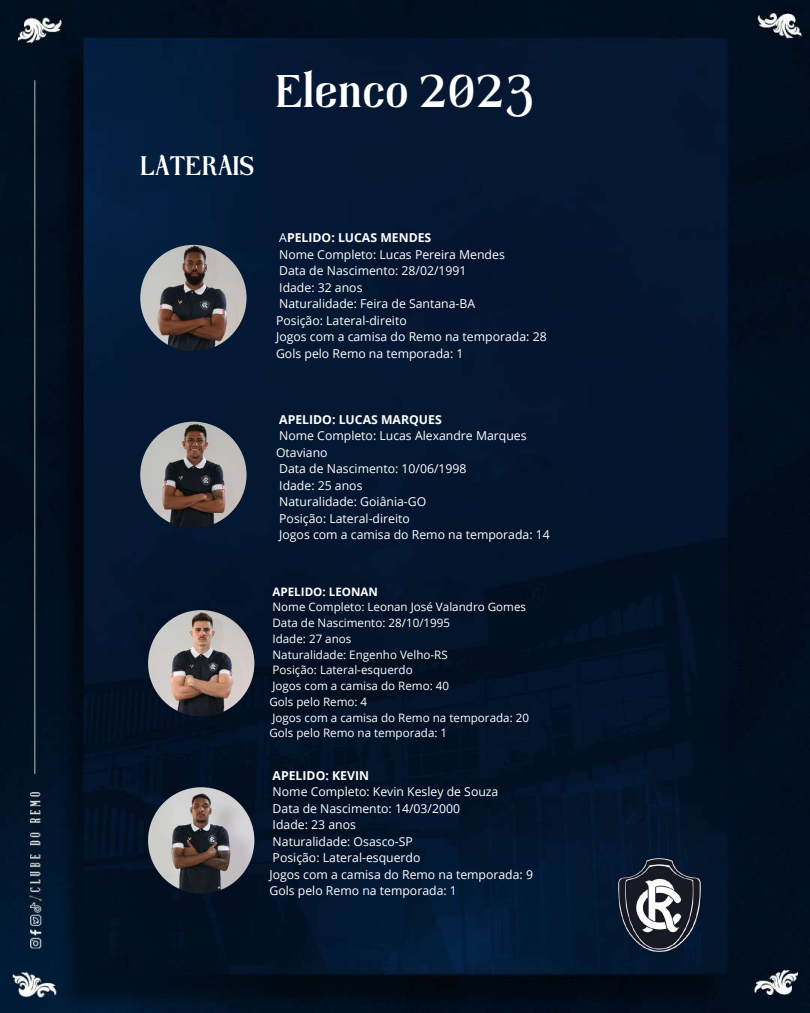
<style>
.page{position:relative;width:810px;height:1013px;background:#fff}
.page>*{position:absolute;margin:0;border:0;box-sizing:border-box;transform-origin:0 0}
.t1{font:700 47px "Tropikal";color:#fff}
.t2{font:700 27.5px "Tropikal";color:#fff}
.t3{font:12.2px/16.5px "Open Sans";color:#fff}
.t4{font:700 12.2px "Open Sans";color:#fff}
.t5{font:11.6px/15.8px "Open Sans";color:#fff}
.t6{font:700 11.6px "Open Sans";color:#fff}
.s1{font-weight:700}
</style>
<div class="page">
<img style="left:0;top:0;width:810px;height:1012px">
<img style="left:140px;top:245px;width:107px;height:106px;border-radius:50%">
<img style="left:140px;top:421px;width:107px;height:107px;border-radius:50%">
<img style="left:148px;top:610px;width:106px;height:106px;border-radius:50%">
<img style="left:590px;top:835px;width:139px;height:139px">
<img style="left:148px;top:787px;width:106px;height:106px;border-radius:50%">
<h2 class="t2" style="left:140px;top:154px;width:116px">LATERAIS</h2>
<h1 class="t1" style="left:276px;top:71px;width:260px">Elenco 2023</h1>
<p class="t3" style="left:276px;top:229px;width:272px">A<span class="s1">PELIDO: LUCAS MENDES<br></span>Nome Completo: Lucas Pereira Mendes<br>Data de Nascimento: 28/02/1991<br>Idade: 32 anos<br>Naturalidade: Feira de Santana-BA<br>Posição: Lateral-direito<br>Jogos com a camisa do Remo na temporada: 28<br>Gols pelo Remo na temporada: 1</p>
<p class="t4" style="left:279px;top:411px;width:164px">APELIDO: LUCAS MARQUES</p>
<p class="t3" style="left:276px;top:427px;width:275px">Nome Completo: Lucas Alexandre Marques<br>Otaviano<br>Data de Nascimento: 10/06/1998<br>Idade: 25 anos<br>Naturalidade: Goiânia-GO<br>Posição: Lateral-direito<br>Jogos com a camisa do Remo na temporada: 14</p>
<p class="t6" style="left:272px;top:583px;width:107px">APELIDO: LEONAN</p>
<p class="t5" style="left:269px;top:599px;width:261px">Nome Completo: Leonan José Valandro Gomes<br>Data de Nascimento: 28/10/1995<br>Idade: 27 anos<br>Naturalidade: Engenho Velho-RS<br>Posição: Lateral-esquerdo<br>Jogos com a camisa do Remo: 40<br>Gols pelo Remo: 4<br>Jogos com a camisa do Remo na temporada: 20<br>Gols pelo Remo na temporada: 1</p>
<p class="t4" style="left:273px;top:766px;width:98px">APELIDO: KEVIN</p>
<p class="t3" style="left:269px;top:783px;width:265px">Nome Completo: Kevin Kesley de Souza<br>Data de Nascimento: 14/03/2000<br>Idade: 23 anos<br>Naturalidade: Osasco-SP<br>Posição: Lateral-esquerdo<br>Jogos com a camisa do Remo na temporada: 9<br>Gols pelo Remo na temporada: 1</p>
</div>
